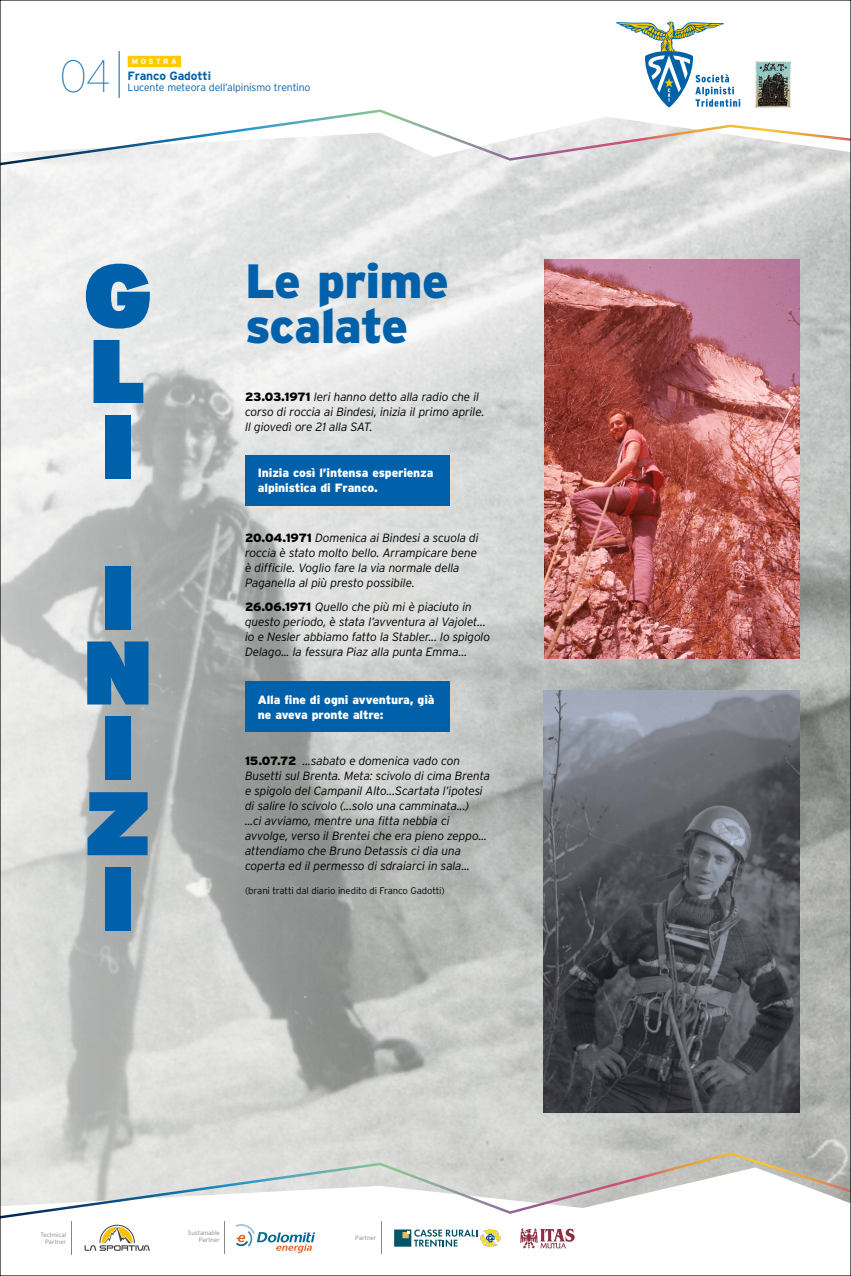
<style>
.page{position:relative;width:851px;height:1276px;background:#fff}
.page>*{position:absolute;margin:0;border:0;box-sizing:border-box;transform-origin:0 0}
.t1{font:900 90px/75.3px "Interstate";color:#0061aa;text-align:justify}
.t2{font:900 48px/45px "Interstate";letter-spacing:-.02em;color:#0061aa}
.t3{font:100 45px "Interstate";color:#0061aa;scale:.95 1}
.t4{font:italic 300 12px/15px "Interstate";letter-spacing:-.015em;color:#000}
.t5{font:900 12px/15px "Interstate";letter-spacing:-.01em;color:#fff}
.t6{font:700 12px "Interstate";letter-spacing:-.015em;color:#0061aa}
.t7{font:300 10.5px "Interstate";letter-spacing:-.015em;color:#0061aa}
.t8{font:300 9.6px "Interstate";letter-spacing:-.015em;color:#000}
.t9{font:700 7.5px "Interstate";letter-spacing:.335em;color:#fff}
.t10{font:300 6.21px/7.3px "Interstate";letter-spacing:-.01em;color:#878787;text-align:right}
.s1{font-weight:900;font-style:normal}
</style>
<div class="page">
<img style="left:2px;top:168px;width:846px;height:983px">
<img style="left:544px;top:690px;width:255px;height:422px">
<img style="left:544px;top:260px;width:255px;height:398px">
<div style="left:245px;top:455px;width:204px;height:51px;background:#0061aa"></div>
<div style="left:245px;top:681px;width:204px;height:51px;background:#0061aa"></div>
<svg style="left:2px;top:1151px;width:846px;height:68px"></svg>
<svg style="left:85px;top:1224px;width:65px;height:26px"></svg>
<hr style="left:71px;top:1221px;width:1px;height:33px;background:#878787">
<svg style="left:235px;top:1224px;width:80px;height:28px"></svg>
<svg style="left:520px;top:1228px;width:54px;height:20px"></svg>
<svg style="left:394px;top:1229px;width:106px;height:17px"></svg>
<hr style="left:381px;top:1221px;width:1px;height:33px;background:#878787">
<hr style="left:224px;top:1221px;width:1px;height:33px;background:#878787">
<hr style="left:119px;top:51px;width:1px;height:47px;background:#0061aa">
<div style="left:128px;top:56px;width:53px;height:11px;background:#ffcb00"></div>
<img style="left:755px;top:62px;width:35px;height:46px">
<svg style="left:615px;top:22px;width:125px;height:86px"></svg>
<svg style="left:2px;top:109px;width:846px;height:59px"></svg>
<h3 class="t3" style="left:60px;top:53px;width:55px">04</h3>
<p class="t9" style="left:132px;top:57px;width:46px">MOSTRA</p>
<p class="t6" style="left:128px;top:69px;width:85px">Franco Gadotti</p>
<p class="t7" style="left:128px;top:81px;width:184px">Lucente meteora dell’alpinismo trentino</p>
<h1 class="t1" style="left:84px;top:255px;width:70px">G L I</h1>
<h1 class="t1" style="left:84px;top:557px;width:70px;text-align:left">I<br>N<br>I<br>Z<br>I</h1>
<h2 class="t2" style="left:245px;top:258px;width:205px">Le prime scalate</h2>
<p class="t4" style="left:245px;top:389px;width:241px"><span class="s1">23.03.1971</span> Ieri hanno detto alla radio che il corso di roccia ai Bindesi, inizia il primo aprile.<br>Il giovedì ore 21 alla SAT.</p>
<p class="t5" style="left:258px;top:465px;width:177px">Inizia così l’intensa esperienza alpinistica di Franco.</p>
<p class="t4" style="left:245px;top:530px;width:235px"><span class="s1">20.04.1971</span> Domenica ai Bindesi a scuola di roccia è stato molto bello. Arrampicare bene è difficile. Voglio fare la via normale della Paganella al più presto possibile.</p>
<p class="t4" style="left:245px;top:599px;width:246px"><span class="s1">26.06.1971</span> Quello che più mi è piaciuto in questo periodo, è stata l’avventura al Vajolet... io e Nesler abbiamo fatto la Stabler... lo spigolo Delago... la fessura Piaz alla punta Emma…</p>
<p class="t5" style="left:258px;top:692px;width:178px">Alla fine di ogni avventura, già ne aveva pronte altre:</p>
<p class="t4" style="left:245px;top:753px;width:247px"><span class="s1">15.07.72</span> ...sabato e domenica vado con Busetti sul Brenta. Meta: scivolo di cima Brenta e spigolo del Campanil Alto...Scartata l’ipotesi di salire lo scivolo (...solo una camminata...)<br>...ci avviamo, mentre una fitta nebbia ci avvolge, verso il Brentei che era pieno zeppo... attendiamo che Bruno Detassis ci dia una coperta ed il permesso di sdraiarci in sala...</p>
<p class="t8" style="left:245px;top:884px;width:201px">(brani tratti dal diario inedito di Franco Gadotti)</p>
<p class="t10" style="left:40px;top:1231px;width:27px">Technical<br>Partner</p>
<p class="t10" style="left:188px;top:1229px;width:33px">Sustainable<br>Partner</p>
<p class="t10" style="left:355px;top:1234px;width:23px">Partner</p>
</div>
